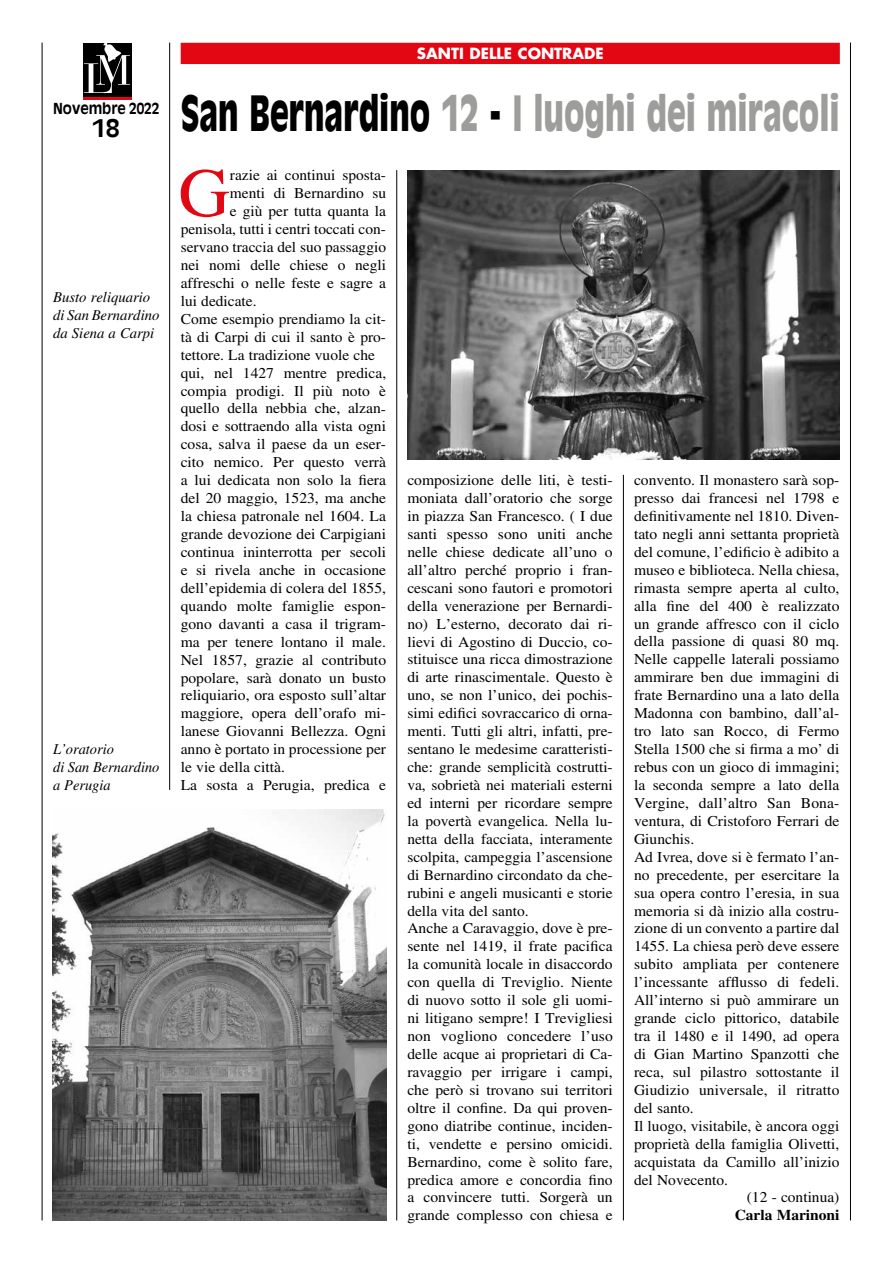
<style>
.page{position:relative;width:893px;height:1263px;background:#fff}
.page>*{position:absolute;margin:0;border:0;box-sizing:border-box;transform-origin:0 0}
.t1{font:69.15px "Times LT Std";color:#e30613}
.t2{font:900 48px "Antique Olive Std";color:#9d9d9c;scale:.64 1}
.t3{font:700 24px "Antique Olive Std";color:#000}
.t4{font:15px/18px "Times LT Std";color:#000;scale:1.04 1}
.t5{font:15px "Times LT Std";color:#000}
.t6{font:italic 15px/18.1px "Times LT Std";color:#000}
.t7{font:italic 15px/18.1px "Times LT Std";color:#000;scale:.96 1}
.t8{font:700 15px "Futura Std";color:#fff}
.t9{font:700 15px "Times LT Std";color:#000}
.t10{font:700 15px "Antique Olive Std";color:#000;scale:.91 1}
.s1{color:#000}
</style>
<div class="page">
<div style="left:83px;top:44px;width:48px;height:54px;background:#000"></div>
<hr style="left:83px;top:98px;width:48px;height:2px;background:#e30613">
<svg style="left:84px;top:43px;width:46px;height:50px"></svg>
<div style="left:181px;top:43px;width:659px;height:21px;background:#e30613"></div>
<hr style="left:42px;top:43px;width:1px;height:1177px;background:#000">
<hr style="left:169px;top:43px;width:1px;height:747px;background:#000">
<hr style="left:623px;top:475px;width:1px;height:745px;background:#000">
<hr style="left:396px;top:170px;width:1px;height:1050px;background:#000">
<hr style="left:850px;top:43px;width:1px;height:1177px;background:#000">
<img style="left:53px;top:809px;width:333px;height:411px">
<img style="left:408px;top:170px;width:432px;height:289px">
<p class="t10" style="left:53px;top:99px;width:118px">Novembre 2022</p>
<h3 class="t3" style="left:93px;top:113px;width:28px">18</h3>
<p class="t6" style="left:53px;top:288px;width:108px">Busto reliquario di San Bernardino da Siena a Carpi</p>
<p class="t7" style="left:53px;top:740px;width:112px">L’oratorio<br>di San Bernardino a Perugia</p>
<p class="t8" style="left:417px;top:43px;width:188px">SANTI DELLE CONTRADE</p>
<h2 class="t2" style="left:181px;top:84px;width:1031px"><span class="s1">San Bernardino</span> 12 <span class="s1">-</span> I luoghi dei miracoli</h2>
<h1 class="t1" style="left:178px;top:154px;width:53px">G</h1>
<p class="t5" style="left:230px;top:167px;width:158px">razie ai continui sposta-</p>
<p class="t5" style="left:230px;top:185px;width:158px">menti di Bernardino su</p>
<p class="t5" style="left:230px;top:203px;width:158px">e giù per tutta quanta la</p>
<p class="t5" style="left:181px;top:221px;width:207px">penisola, tutti i centri toccati con-</p>
<p class="t5" style="left:181px;top:239px;width:207px">servano traccia del suo passaggio</p>
<p class="t5" style="left:181px;top:257px;width:207px">nei nomi delle chiese o negli</p>
<p class="t5" style="left:181px;top:274px;width:207px">affreschi o nelle feste e sagre a</p>
<p class="t5" style="left:181px;top:292px;width:77px">lui dedicate.</p>
<p class="t5" style="left:181px;top:310px;width:207px">Come esempio prendiamo la cit-</p>
<p class="t5" style="left:181px;top:328px;width:207px">tà di Carpi di cui il santo è pro-</p>
<p class="t5" style="left:181px;top:346px;width:196px">tettore. La tradizione vuole che</p>
<p class="t5" style="left:181px;top:364px;width:207px">qui, nel 1427 mentre predica,</p>
<p class="t4" style="left:181px;top:381px;width:199px">compia prodigi. Il più noto è</p>
<p class="t4" style="left:181px;top:399px;width:199px">quello della nebbia che, alzan-</p>
<p class="t4" style="left:181px;top:417px;width:199px">dosi e sottraendo alla vista ogni</p>
<p class="t4" style="left:181px;top:435px;width:199px">cosa, salva il paese da un eser-</p>
<p class="t4" style="left:181px;top:453px;width:199px">cito nemico. Per questo verrà</p>
<p class="t4" style="left:181px;top:471px;width:199px">a lui dedicata non solo la fiera</p>
<p class="t4" style="left:181px;top:489px;width:199px">del 20 maggio, 1523, ma anche</p>
<p class="t4" style="left:181px;top:507px;width:199px">la chiesa patronale nel 1604. La</p>
<p class="t4" style="left:181px;top:525px;width:199px">grande devozione dei Carpigiani</p>
<p class="t4" style="left:181px;top:543px;width:199px">continua ininterrotta per secoli</p>
<p class="t4" style="left:181px;top:561px;width:199px">e si rivela anche in occasione</p>
<p class="t4" style="left:181px;top:579px;width:199px">dell’epidemia di colera del 1855,</p>
<p class="t4" style="left:181px;top:597px;width:199px">quando molte famiglie espon-</p>
<p class="t4" style="left:181px;top:615px;width:199px">gono davanti a casa il trigram-</p>
<p class="t4" style="left:181px;top:632px;width:199px">ma per tenere lontano il male.</p>
<p class="t4" style="left:181px;top:650px;width:199px">Nel 1857, grazie al contributo</p>
<p class="t4" style="left:181px;top:668px;width:199px">popolare, sarà donato un busto</p>
<p class="t4" style="left:181px;top:686px;width:199px">reliquiario, ora esposto sull’altar</p>
<p class="t4" style="left:181px;top:704px;width:199px">maggiore, opera dell’orafo mi-</p>
<p class="t4" style="left:181px;top:722px;width:199px">lanese Giovanni Bellezza. Ogni</p>
<p class="t4" style="left:181px;top:740px;width:199px">anno è portato in processione per</p>
<p class="t4" style="left:181px;top:758px;width:102px">le vie della città.</p>
<p class="t4" style="left:181px;top:776px;width:199px">La sosta a Perugia, predica e</p>
<p class="t4" style="left:407px;top:471px;width:199px">composizione delle liti, è testi&shy;moniata dall’oratorio che sorge in piazza San Francesco. ( I due santi spesso sono uniti anche nelle chiese dedicate all’uno o all’altro perché proprio i fran&shy;cescani sono fautori e promotori della venerazione per Bernardi&shy;no) L’esterno, decorato dai ri&shy;lievi di Agostino di Duccio, co&shy;stituisce una ricca dimostrazione di arte rinascimentale. Questo è uno, se non l’unico, dei pochis&shy;simi edifici sovraccarico di orna&shy;menti. Tutti gli altri, infatti, pre&shy;sentano le medesime caratteristi&shy;che: grande semplicità costrutti&shy;va, sobrietà nei materiali esterni ed interni per ricordare sempre la povertà evangelica. Nella lu&shy;netta della facciata, interamente scolpita, campeggia l’ascensione di Bernardino circondato da che&shy;rubini e angeli musicanti e storie della vita del santo.<br>Anche a Caravaggio, dove è pre&shy;sente nel 1419, il frate pacifica la comunità locale in disaccordo con quella di Treviglio. Niente di nuovo sotto il sole gli uomi&shy;ni litigano sempre! I Trevigliesi non vogliono concedere l’uso delle acque ai proprietari di Ca&shy;ravaggio per irrigare i campi, che però si trovano sui territori oltre il confine. Da qui proven&shy;gono diatribe continue, inciden&shy;ti, vendette e persino omicidi.<br>Bernardino, come è solito fare, predica amore e concordia fino a convincere tutti. Sorgerà un grande complesso con chiesa e</p>
<p class="t4" style="left:634px;top:471px;width:199px">convento. Il monastero sarà sop-</p>
<p class="t4" style="left:634px;top:489px;width:199px">presso dai francesi nel 1798 e</p>
<p class="t4" style="left:634px;top:507px;width:199px">definitivamente nel 1810. Diven-</p>
<p class="t4" style="left:634px;top:525px;width:199px">tato negli anni settanta proprietà</p>
<p class="t4" style="left:634px;top:543px;width:199px">del comune, l’edificio è adibito a</p>
<p class="t4" style="left:634px;top:561px;width:199px">museo e biblioteca. Nella chiesa,</p>
<p class="t4" style="left:634px;top:579px;width:199px">rimasta sempre aperta al culto,</p>
<p class="t4" style="left:634px;top:596px;width:199px">alla fine del 400 è realizzato</p>
<p class="t4" style="left:634px;top:614px;width:199px">un grande affresco con il ciclo</p>
<p class="t4" style="left:634px;top:632px;width:199px">della passione di quasi 80 mq.</p>
<p class="t4" style="left:634px;top:650px;width:199px">Nelle cappelle laterali possiamo</p>
<p class="t4" style="left:634px;top:668px;width:199px">ammirare ben due immagini di</p>
<p class="t4" style="left:634px;top:686px;width:199px">frate Bernardino una a lato della</p>
<p class="t4" style="left:634px;top:704px;width:199px">Madonna con bambino, dall’al-</p>
<p class="t4" style="left:634px;top:722px;width:199px">tro lato san Rocco, di Fermo</p>
<p class="t4" style="left:634px;top:740px;width:199px">Stella 1500 che si firma a mo’ di</p>
<p class="t4" style="left:634px;top:758px;width:199px">rebus con un gioco di immagini;</p>
<p class="t4" style="left:634px;top:776px;width:199px">la seconda sempre a lato della</p>
<p class="t4" style="left:634px;top:794px;width:199px">Vergine, dall’altro San Bona-</p>
<p class="t4" style="left:634px;top:812px;width:199px">ventura, di Cristoforo Ferrari de</p>
<p class="t4" style="left:634px;top:830px;width:59px">Giunchis.</p>
<p class="t4" style="left:634px;top:848px;width:199px">Ad Ivrea, dove si è fermato l’an-</p>
<p class="t4" style="left:634px;top:865px;width:199px">no precedente, per esercitare la</p>
<p class="t4" style="left:634px;top:883px;width:199px">sua opera contro l’eresia, in sua</p>
<p class="t4" style="left:634px;top:901px;width:199px">memoria si dà inizio alla costru-</p>
<p class="t4" style="left:634px;top:919px;width:199px">zione di un convento a partire dal</p>
<p class="t4" style="left:634px;top:937px;width:199px">1455. La chiesa però deve essere</p>
<p class="t4" style="left:634px;top:955px;width:199px">subito ampliata per contenere</p>
<p class="t4" style="left:634px;top:973px;width:199px">l’incessante afflusso di fedeli.</p>
<p class="t4" style="left:634px;top:991px;width:199px">All’interno si può ammirare un</p>
<p class="t4" style="left:634px;top:1009px;width:199px">grande ciclo pittorico, databile</p>
<p class="t4" style="left:634px;top:1027px;width:199px">tra il 1480 e il 1490, ad opera</p>
<p class="t4" style="left:634px;top:1045px;width:199px">di Gian Martino Spanzotti che</p>
<p class="t4" style="left:634px;top:1063px;width:199px">reca, sul pilastro sottostante il</p>
<p class="t5" style="left:634px;top:1081px;width:207px">Giudizio universale, il ritratto</p>
<p class="t5" style="left:634px;top:1099px;width:61px">del santo.</p>
<p class="t5" style="left:634px;top:1117px;width:207px">Il luogo, visitabile, è ancora oggi</p>
<p class="t5" style="left:634px;top:1135px;width:207px">proprietà della famiglia Olivetti,</p>
<p class="t5" style="left:634px;top:1153px;width:207px">acquistata da Camillo all’inizio</p>
<p class="t5" style="left:634px;top:1171px;width:95px">del Novecento.</p>
<p class="t5" style="left:747px;top:1189px;width:94px">(12 - continua)</p>
<p class="t9" style="left:735px;top:1206px;width:106px">Carla Marinoni</p>
</div>
